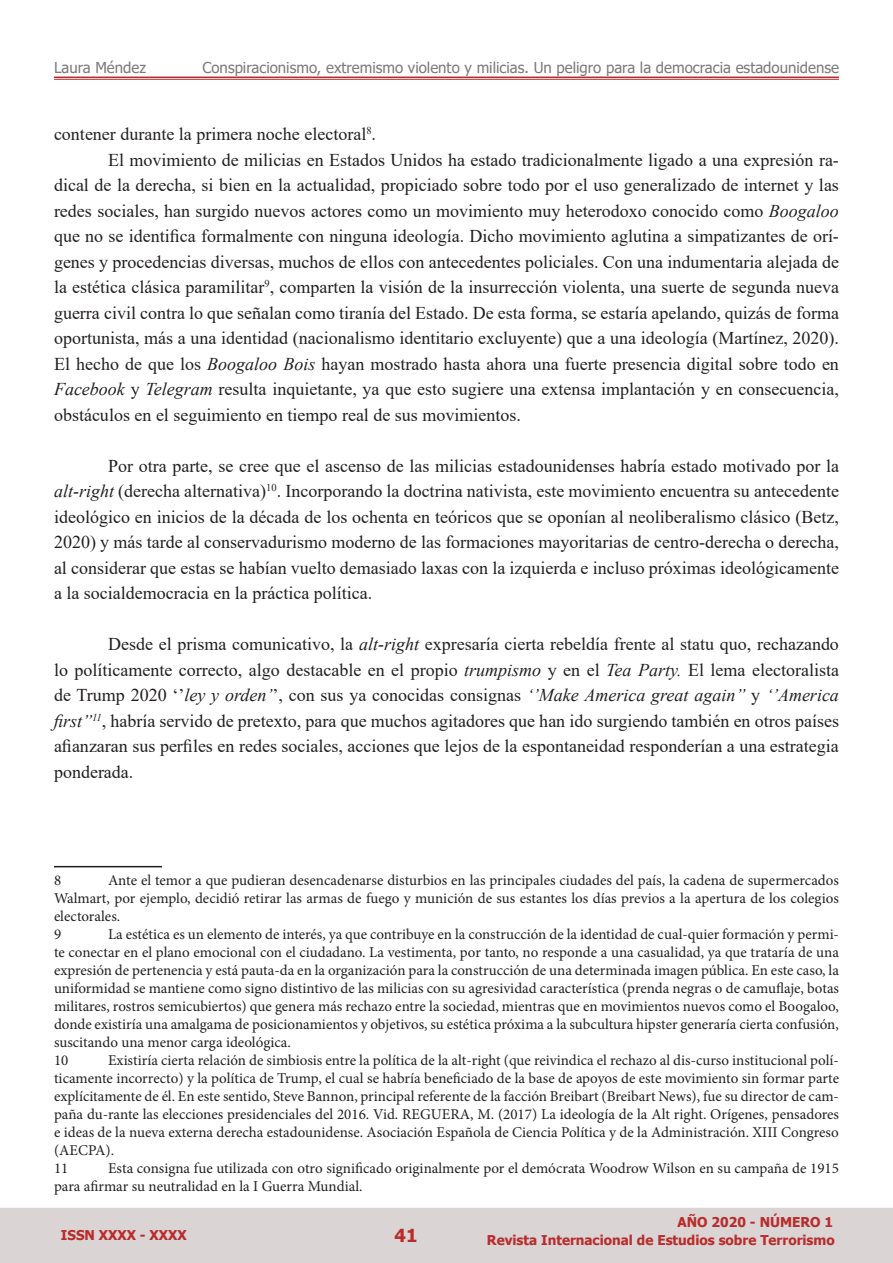
<style>
.page{position:relative;width:893px;height:1263px;background:#fff}
.page>*{position:absolute;margin:0;border:0;box-sizing:border-box;transform-origin:0 0}
.t1{font:18px/25.5px "Times New Roman";color:#231f20;text-align:justify}
.t2{font:700 18px "Tahoma";color:#b82c2b}
.t3{font:15px/18px "Minion Pro";color:#231f20;text-align:justify}
.t4{font:15px "Tahoma";color:#7b7b7b}
.t5{font:700 13.5px "Tahoma";color:#b82c2b}
.s1{font-style:italic}
</style>
<div class="page">
<div style="left:0;top:1208px;width:893px;height:55px;background:#dad4d4"></div>
<hr style="left:54px;top:866px;width:108px;height:1px;background:#231f20">
<hr style="left:54px;top:77px;width:785px;height:1px;background:#b82c2b">
<hr style="left:54px;top:79px;width:785px;height:1px;background:#b82c2b">
<p class="t4" style="left:54px;top:58px;width:94px">Laura Méndez</p>
<p class="t4" style="left:202px;top:58px;width:638px">Conspiracionismo, extremismo violento y milicias. Un peligro para la democracia estadounidense</p>
<p class="t1" style="left:54px;top:121px;width:324px">contener durante la primera noche electoral<sup>8</sup>.</p>
<p class="t1" style="left:54px;top:146px;width:786px;text-indent:54px">El movimiento de milicias en Estados Unidos ha estado tradicionalmente ligado a una expresión ra&shy;dical de la derecha, si bien en la actualidad, propiciado sobre todo por el uso generalizado de internet y las redes sociales, han surgido nuevos actores como un movimiento muy heterodoxo conocido como <span class="s1">Boogaloo </span>que no se identifica formalmente con ninguna ideología. Dicho movimiento aglutina a simpatizantes de orí&shy;genes y procedencias diversas, muchos de ellos con antecedentes policiales. Con una indumentaria alejada de la estética clásica paramilitar<sup>9</sup>, comparten la visión de la insurrección violenta, una suerte de segunda nueva guerra civil contra lo que señalan como tiranía del Estado. De esta forma, se estaría apelando, quizás de forma oportunista, más a una identidad (nacionalismo identitario excluyente) que a una ideología (Martínez, 2020).<br>El hecho de que los <span class="s1">Boogaloo Bois</span> hayan mostrado hasta ahora una fuerte presencia digital sobre todo en <span class="s1">Facebook</span> y <span class="s1">Telegram</span> resulta inquietante, ya que esto sugiere una extensa implantación y en consecuencia, obstáculos en el seguimiento en tiempo real de sus movimientos.</p>
<p class="t1" style="left:54px;top:452px;width:786px;text-indent:54px">Por otra parte, se cree que el ascenso de las milicias estadounidenses habría estado motivado por la <span class="s1">alt-right</span> (derecha alternativa)<sup>10</sup>. Incorporando la doctrina nativista, este movimiento encuentra su antecedente ideológico en inicios de la década de los ochenta en teóricos que se oponían al neoliberalismo clásico (Betz, 2020) y más tarde al conservadurismo moderno de las formaciones mayoritarias de centro-derecha o derecha, al considerar que estas se habían vuelto demasiado laxas con la izquierda e incluso próximas ideológicamente a la socialdemocracia en la práctica política.</p>
<p class="t1" style="left:54px;top:631px;width:786px;text-indent:54px">Desde el prisma comunicativo, la <span class="s1">alt-right</span> expresaría cierta rebeldía frente al statu quo, rechazando lo políticamente correcto, algo destacable en el propio <span class="s1">trumpismo</span> y en el <span class="s1">Tea Party.</span> El lema electoralista de Trump 2020 ‘’<span class="s1">ley y orden’</span>’, con sus ya conocidas consignas <span class="s1">‘’Make America great again’’</span> y <span class="s1">‘’America first’’</span><sup>11</sup>, habría servido de pretexto, para que muchos agitadores que han ido surgiendo también en otros países afianzaran sus perfiles en redes sociales, acciones que lejos de la espontaneidad responderían a una estrategia ponderada.</p>
<p class="t3" style="left:54px;top:871px;width:786px;text-indent:54px">Ante el temor a que pudieran desencadenarse disturbios en las principales ciudades del país, la cadena de supermercados Walmart, por ejemplo, decidió retirar las armas de fuego y munición de sus estantes los días previos a la apertura de los colegios electorales.</p>
<p class="t3" style="left:54px;top:925px;width:9px">9</p>
<p class="t3" style="left:54px;top:871px;width:9px">8</p>
<p class="t3" style="left:54px;top:925px;width:787px;text-indent:54px">La estética es un elemento de interés, ya que contribuye en la construcción de la identidad de cual-quier formación y permi&shy;te conectar en el plano emocional con el ciudadano. La vestimenta, por tanto, no responde a una casualidad, ya que trataría de una expresión de pertenencia y está pauta-da en la organización para la construcción de una determinada imagen pública. En este caso, la uniformidad se mantiene como signo distintivo de las milicias con su agresividad característica (prenda negras o de camuflaje, botas militares, rostros semicubiertos) que genera más rechazo entre la sociedad, mientras que en movimientos nuevos como el Boogaloo, donde existiría una amalgama de posicionamientos y objetivos, su estética próxima a la subcultura hipster generaría cierta confusión, suscitando una menor carga ideológica.</p>
<p class="t3" style="left:54px;top:1051px;width:16px">10</p>
<p class="t3" style="left:54px;top:1051px;width:787px;text-indent:54px">Existiría cierta relación de simbiosis entre la política de la alt-right (que reivindica el rechazo al dis-curso institucional polí&shy;ticamente incorrecto) y la política de Trump, el cual se habría beneficiado de la base de apoyos de este movimiento sin formar parte explícitamente de él. En este sentido, Steve Bannon, principal referente de la facción Breibart (Breibart News), fue su director de cam&shy;paña du-rante las elecciones presidenciales del 2016. Vid. REGUERA, M. (2017) La ideología de la Alt right. Orígenes, pensadores e ideas de la nueva externa derecha estadounidense. Asociación Española de Ciencia Política y de la Administración. XIII Congreso (AECPA).</p>
<p class="t3" style="left:54px;top:1159px;width:16px">11</p>
<p class="t3" style="left:54px;top:1159px;width:786px;text-indent:54px">Esta consigna fue utilizada con otro significado originalmente por el demócrata Woodrow Wilson en su campaña de 1915 para afirmar su neutralidad en la I Guerra Mundial.</p>
<p class="t5" style="left:61px;top:1225px;width:127px">ISSN XXXX - XXXX</p>
<p class="t2" style="left:395px;top:1222px;width:24px">41</p>
<p class="t5" style="left:677px;top:1212px;width:157px">AÑO 2020 - NÚMERO 1</p>
<p class="t5" style="left:487px;top:1231px;width:349px">Revista Internacional de Estudios sobre Terrorismo</p>
</div>
